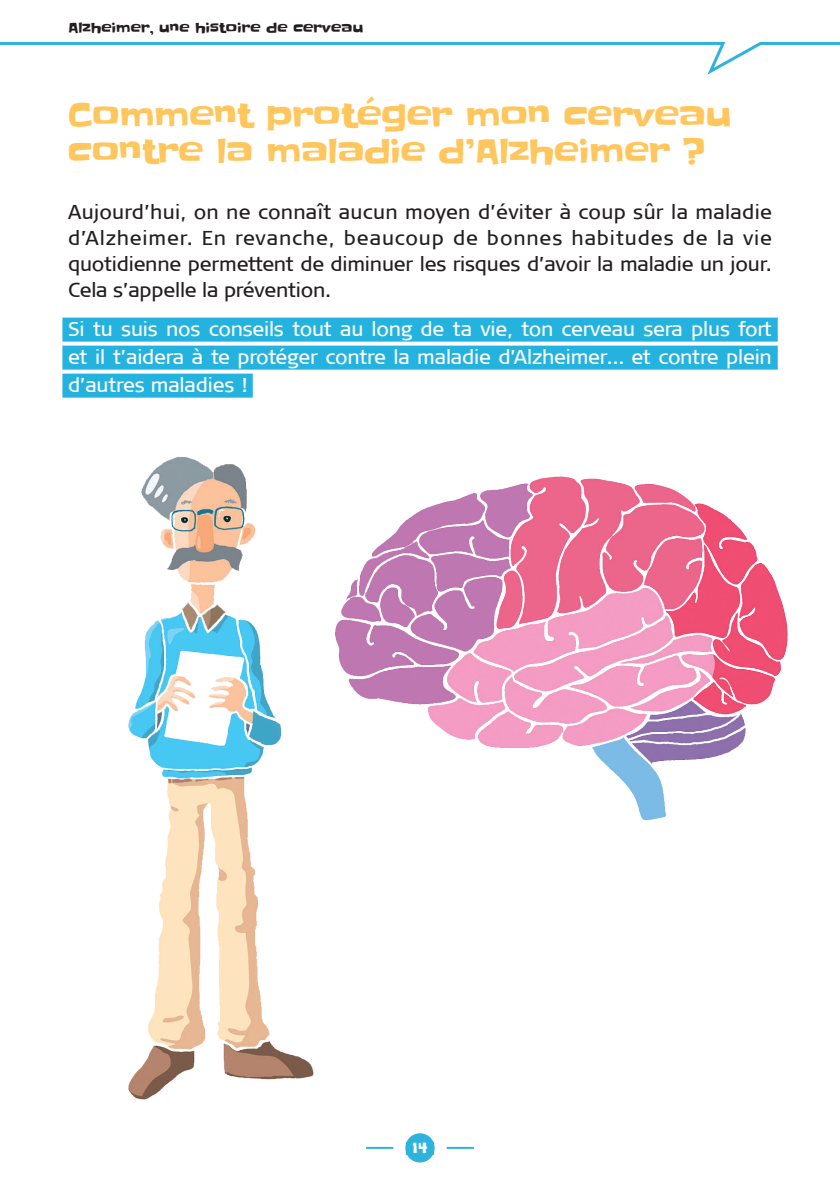
<style>
.page{position:relative;width:840px;height:1191px;background:#fff}
.page>*{position:absolute;margin:0;border:0;box-sizing:border-box;transform-origin:0 0}
.TITRE_1{font:34px/36px "Slackey";letter-spacing:-.01em;color:#ffc65d}
.TXT_COURANT{font:20px/26px "Signa Normal";letter-spacing:-.01em;color:#231f20;text-align:justify}
.TXT_FILET_BLEU{font:20px "Signa Normal";letter-spacing:-.01em;color:#fff}
.t1{font:14px "Slackey";color:#231f20}
.t2{font:14px "Slackey";color:#fff}
</style>
<div class="page">
<svg style="left:0;top:42px;width:839px;height:33px"></svg>
<div style="left:406px;top:1134px;width:27px;height:27px;background:#2eb3dd;border-radius:50%"></div>
<div style="left:405px;top:1133px;width:29px;height:29px;border:2px solid #2eb3dd;border-radius:50%"></div>
<div style="left:406px;top:1142px;width:27px;height:12px;background:#2eb3dd"></div>
<hr style="left:366px;top:1146px;width:27px;height:2px;background:#2eb3dd">
<hr style="left:446px;top:1146px;width:27px;height:2px;background:#2eb3dd">
<div style="left:62px;top:318px;width:715px;height:24px;background:#23b3de"></div>
<div style="left:62px;top:346px;width:715px;height:24px;background:#23b3de"></div>
<div style="left:62px;top:374px;width:190px;height:24px;background:#23b3de"></div>
<img style="left:128px;top:457px;width:186px;height:643px">
<img style="left:335px;top:476px;width:453px;height:345px">
<p class="t1" style="left:68px;top:18px;width:296px">Alzheimer, une histoire de cerveau</p>
<p class="TITRE_1" style="left:68px;top:98px;width:665px">Comment protéger mon cerveau contre la maladie d’Alzheimer ?</p>
<p class="TXT_COURANT" style="left:68px;top:199px;width:705px">Aujourd’hui, on ne connaît aucun moyen d’éviter à coup sûr la maladie d’Alzheimer. En revanche, beaucoup de bonnes habitudes de la vie quotidienne permettent de diminuer les risques d’avoir la maladie un jour.<br>Cela s’appelle la prévention.</p>
<p class="TXT_FILET_BLEU" style="left:68px;top:317px;width:705px">Si tu suis nos conseils tout au long de ta vie, ton cerveau sera plus fort</p>
<p class="TXT_FILET_BLEU" style="left:68px;top:345px;width:705px">et il t’aidera à te protéger contre la maladie d’Alzheimer… et contre plein</p>
<p class="TXT_FILET_BLEU" style="left:68px;top:373px;width:180px">d’autres maladies !</p>
<p class="t2" style="left:412px;top:1138px;width:17px">14</p>
</div>
